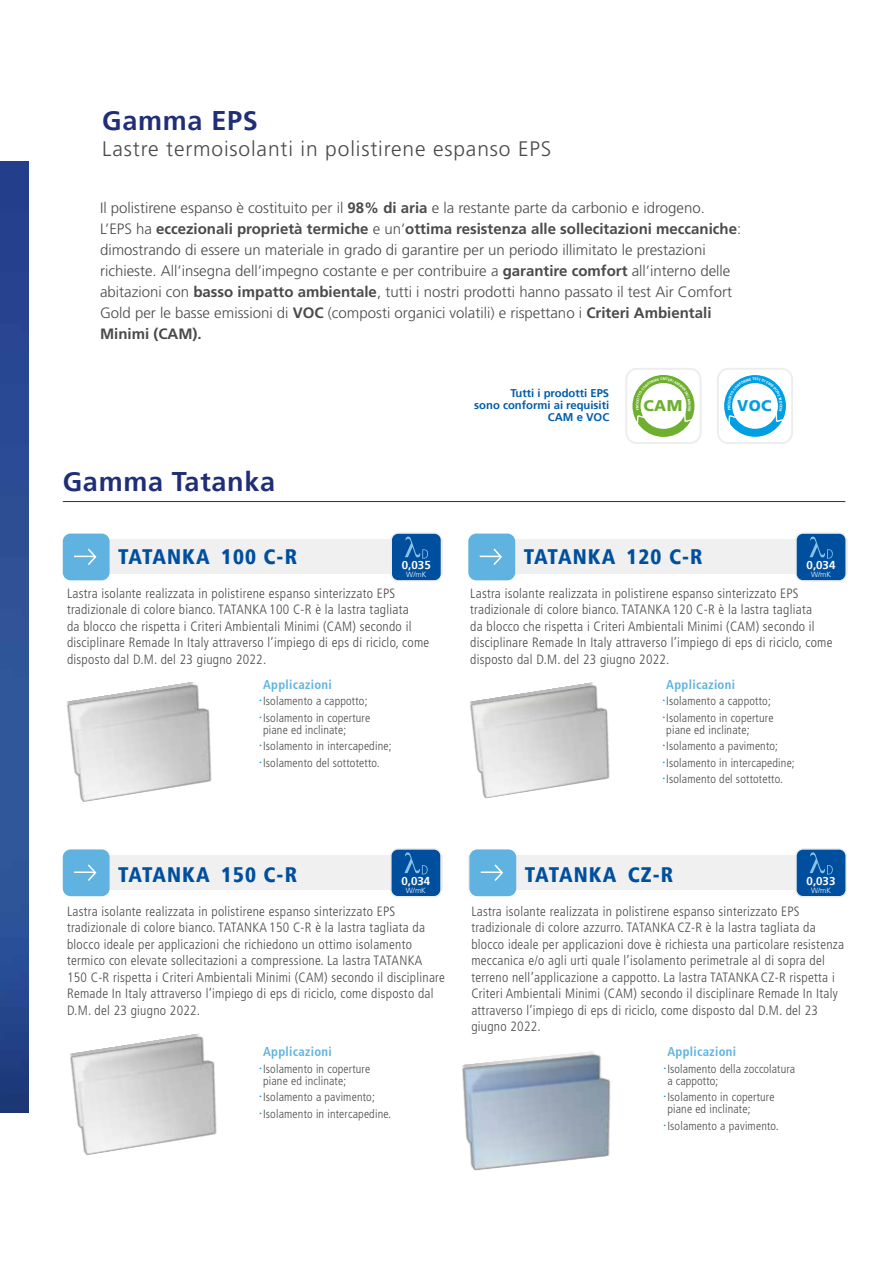
<style>
.page{position:relative;width:881px;height:1263px;background:#fff}
.page>*{position:absolute;margin:0;border:0;box-sizing:border-box;transform-origin:0 0}
.t1{font:700 27px "Frutiger 65";letter-spacing:.025em;color:#1f2e77}
.t2{font:900 condensed 21px "Frutiger 77";letter-spacing:.05em;color:#004f9f}
.t3{font:300 21px "Frutiger LT Std";letter-spacing:.04em;color:#4a4a49}
.t4{font:900 15.6px "Frutiger 75";color:#6eb02d}
.t5{font:900 15.6px "Frutiger 75";color:#009fe3}
.t6{font:300 15px/21px "Frutiger LT Std";color:#4a4a49}
.t7{font:300 condensed 13.5px/16.5px "Frutiger LT Std";letter-spacing:.02em;color:#4a4a49}
.t8{font:700 condensed 12.75px "Frutiger 67";letter-spacing:.025em;color:#60b3e0}
.t9{font:300 condensed 12px/16.5px "Frutiger LT Std";letter-spacing:.015em;color:#4a4a49}
.t10{font:700 11.55px "Frutiger 65";color:#fff}
.t11{font:700 11.25px/12px "Frutiger 65";color:#005da9;text-align:right}
.t12{font:300 7.5px "Frutiger 45";color:#fff}
.t13{font:700 3.6px "Frutiger LT Std";color:#fff}
.s1{font-weight:700}
.s2{font-size:15px;color:#009fe3}
</style>
<div class="page">
<div style="left:63px;top:540px;width:379px;height:34px;background:#f0f0f0"></div>
<div style="left:63px;top:856px;width:379px;height:34px;background:#f0f0f0"></div>
<div style="left:468px;top:540px;width:379px;height:34px;background:#f0f0f0"></div>
<div style="left:468px;top:856px;width:370px;height:34px;background:#f0f0f0"></div>
<img style="left:67px;top:682px;width:145px;height:120px">
<img style="left:70px;top:1033px;width:147px;height:122px">
<img style="left:469px;top:682px;width:141px;height:117px">
<img style="left:462px;top:1051px;width:149px;height:120px">
<hr style="left:63px;top:501px;width:782px;height:1px;background:#1f2e77">
<div style="left:65px;top:536px;width:42px;height:42px;background:#60b3e0;border-radius:6px"></div>
<svg style="left:74px;top:548px;width:23px;height:17px"></svg>
<div style="left:63px;top:534px;width:46px;height:46px;border:4px solid #60b3e0;border-radius:6px"></div>
<div style="left:65px;top:852px;width:42px;height:42px;background:#60b3e0;border-radius:6px"></div>
<hr style="left:74px;top:871px;width:21px;height:2px;background:#fff">
<svg style="left:86px;top:864px;width:11px;height:17px"></svg>
<div style="left:63px;top:849px;width:46px;height:47px;border:4px solid #60b3e0;border-radius:6px"></div>
<div style="left:470px;top:536px;width:42px;height:42px;background:#60b3e0;border-radius:6px"></div>
<svg style="left:479px;top:548px;width:23px;height:17px"></svg>
<div style="left:468px;top:534px;width:47px;height:46px;border:4px solid #60b3e0;border-radius:6px"></div>
<div style="left:471px;top:852px;width:43px;height:42px;background:#60b3e0;border-radius:6px"></div>
<hr style="left:480px;top:871px;width:21px;height:2px;background:#fff">
<svg style="left:492px;top:864px;width:11px;height:17px"></svg>
<div style="left:469px;top:849px;width:47px;height:47px;border:4px solid #60b3e0;border-radius:6px"></div>
<div style="left:625px;top:368px;width:76px;height:76px;border:2px solid #ededed;border-radius:11px"></div>
<div style="left:716px;top:368px;width:76px;height:76px;border:2px solid #ededed;border-radius:11px"></div>
<img style="left:0;top:162px;width:28px;height:950px">
<div style="left:391px;top:533px;width:50px;height:48px;background:#004f9f;border-radius:7px"></div>
<div style="left:390px;top:532px;width:52px;height:50px;border:2px solid #ededed;border-radius:7px"></div>
<svg style="left:405px;top:537px;width:23px;height:22px"></svg>
<div style="left:795px;top:533px;width:50px;height:48px;background:#004f9f;border-radius:7px"></div>
<div style="left:794px;top:532px;width:52px;height:50px;border:2px solid #ededed;border-radius:7px"></div>
<svg style="left:809px;top:537px;width:23px;height:22px"></svg>
<div style="left:795px;top:849px;width:50px;height:48px;background:#004f9f;border-radius:7px"></div>
<div style="left:794px;top:848px;width:52px;height:49px;border:2px solid #ededed;border-radius:7px"></div>
<svg style="left:809px;top:852px;width:23px;height:22px"></svg>
<div style="left:390px;top:849px;width:51px;height:48px;background:#004f9f;border-radius:7px"></div>
<div style="left:390px;top:848px;width:51px;height:49px;border:2px solid #ededed;border-radius:7px"></div>
<svg style="left:404px;top:852px;width:23px;height:22px"></svg>
<svg style="left:632px;top:375px;width:63px;height:62px"></svg>
<svg style="left:724px;top:375px;width:62px;height:62px"></svg>
<h1 class="t1" style="left:102px;top:105px;width:157px">Gamma EPS</h1>
<h2 class="t3" style="left:102px;top:137px;width:450px">Lastre termoisolanti in polistirene espanso EPS</h2>
<p class="t6" style="left:100px;top:198px;width:642px">Il polistirene espanso è costituito per il <span class="s1">98% di aria</span> e la restante parte da carbonio e idrogeno.<br>L’EPS ha <span class="s1">eccezionali proprietà termiche</span> e un’<span class="s1">ottima resistenza alle sollecitazioni meccaniche</span>: dimostrando di essere un materiale in grado di garantire per un periodo illimitato le prestazioni richieste. All’insegna dell’impegno costante e per contribuire a <span class="s1">garantire comfort</span> all’interno delle abitazioni con <span class="s1">basso impatto ambientale</span>, tutti i nostri prodotti hanno passato il test Air Comfort Gold per le basse emissioni di <span class="s1">VOC</span> (composti organici volatili) e rispettano i <span class="s1">Criteri Ambientali Minimi (CAM).</span></p>
<p class="t11" style="left:474px;top:387px;width:136px">Tutti i prodotti EPS<br>sono conformi ai requisiti<br>CAM e VOC</p>
<p class="t4" style="left:643px;top:396px;width:40px">CAM</p>
<p class="t13" style="left:754px;top:377px;width:4px">E</p>
<p class="t5" style="left:737px;top:396px;width:36px">VOC</p>
<p class="t13" style="left:782px;top:404px;width:4px;rotate:90deg">O</p>
<h1 class="t1" style="left:63px;top:466px;width:214px">Gamma Tatanka</h1>
<h2 class="t2" style="left:118px;top:544px;width:180px">TATANKA 100 C-R</h2>
<p class="t7" style="left:67px;top:585px;width:363px">Lastra isolante realizzata in polistirene espanso sinterizzato EPS tradizionale di colore bianco. TATANKA 100 C-R è la lastra tagliata<br>da blocco che rispetta i Criteri Ambientali Minimi (CAM) secondo il disciplinare Remade In Italy attraverso l’impiego di eps di riciclo, come disposto dal D.M. del 23 giugno 2022.</p>
<p class="t8" style="left:263px;top:677px;width:70px">Applicazioni</p>
<p class="t9" style="left:259px;top:693px;width:113px"><span class="s2">·</span>Isolamento a cappotto; <span class="s2">·</span>Isolamento in coperture</p>
<p class="t9" style="left:259px;top:722px;width:134px;text-indent:4px">piane ed inclinate; <span class="s2">·</span>Isolamento in intercapedine; <span class="s2">·</span>Isolamento del sottotetto.</p>
<p class="t10" style="left:402px;top:559px;width:30px">0,035</p>
<p class="t12" style="left:406px;top:570px;width:21px">W/mK</p>
<h2 class="t2" style="left:523px;top:544px;width:180px">TATANKA 120 C-R</h2>
<p class="t7" style="left:470px;top:585px;width:363px">Lastra isolante realizzata in polistirene espanso sinterizzato EPS tradizionale di colore bianco. TATANKA 120 C-R è la lastra tagliata<br>da blocco che rispetta i Criteri Ambientali Minimi (CAM) secondo il disciplinare Remade In Italy attraverso l’impiego di eps di riciclo, come disposto dal D.M. del 23 giugno 2022.</p>
<p class="t8" style="left:666px;top:677px;width:70px">Applicazioni</p>
<p class="t9" style="left:661px;top:693px;width:113px"><span class="s2">·</span>Isolamento a cappotto; <span class="s2">·</span>Isolamento in coperture</p>
<p class="t9" style="left:661px;top:722px;width:134px;text-indent:4px">piane ed inclinate; <span class="s2">·</span>Isolamento a pavimento; <span class="s2">·</span>Isolamento in intercapedine; <span class="s2">·</span>Isolamento del sottotetto.</p>
<p class="t10" style="left:806px;top:559px;width:30px">0,034</p>
<p class="t12" style="left:810px;top:570px;width:21px">W/mK</p>
<h2 class="t2" style="left:118px;top:862px;width:180px">TATANKA 150 C-R</h2>
<p class="t7" style="left:67px;top:903px;width:379px">Lastra isolante realizzata in polistirene espanso sinterizzato EPS tradizionale di colore bianco. TATANKA 150 C-R è la lastra tagliata da blocco ideale per applicazioni che richiedono un ottimo isolamento termico con elevate sollecitazioni a compressione. La lastra TATANKA 150 C-R rispetta i Criteri Ambientali Minimi (CAM) secondo il disciplinare Remade In Italy attraverso l’impiego di eps di riciclo, come disposto dal D.M. del 23 giugno 2022.</p>
<p class="t8" style="left:263px;top:1044px;width:70px">Applicazioni</p>
<p class="t9" style="left:263px;top:1063px;width:109px;line-height:12px;text-indent:-4px"><span class="s2">·</span>Isolamento in coperture piane ed inclinate;</p>
<p class="t9" style="left:259px;top:1089px;width:134px"><span class="s2">·</span>Isolamento a pavimento; <span class="s2">·</span>Isolamento in intercapedine.</p>
<p class="t10" style="left:401px;top:874px;width:30px">0,034</p>
<p class="t12" style="left:406px;top:886px;width:21px">W/mK</p>
<h2 class="t2" style="left:524px;top:862px;width:150px">TATANKA CZ-R</h2>
<p class="t7" style="left:471px;top:903px;width:374px">Lastra isolante realizzata in polistirene espanso sinterizzato EPS tradizionale di colore azzurro. TATANKA CZ-R è la lastra tagliata da blocco ideale per applicazioni dove è richiesta una particolare resistenza meccanica e/o agli urti quale l’isolamento perimetrale al di sopra del terreno nell’applicazione a cappotto. La lastra TATANKA CZ-R rispetta i Criteri Ambientali Minimi (CAM) secondo il disciplinare Remade In Italy attraverso l’impiego di eps di riciclo, come disposto dal D.M. del 23 giugno 2022.</p>
<p class="t8" style="left:667px;top:1044px;width:70px">Applicazioni</p>
<p class="t9" style="left:667px;top:1063px;width:129px;line-height:12px;text-indent:-4px"><span class="s2">·</span>Isolamento della zoccolatura a cappotto;</p>
<p class="t9" style="left:667px;top:1091px;width:109px;line-height:12px;text-indent:-4px"><span class="s2">·</span>Isolamento in coperture piane ed inclinate;</p>
<p class="t9" style="left:662px;top:1117px;width:117px"><span class="s2">·</span>Isolamento a pavimento.</p>
<p class="t10" style="left:806px;top:874px;width:30px">0,033</p>
<p class="t12" style="left:810px;top:886px;width:21px">W/mK</p>
</div>
